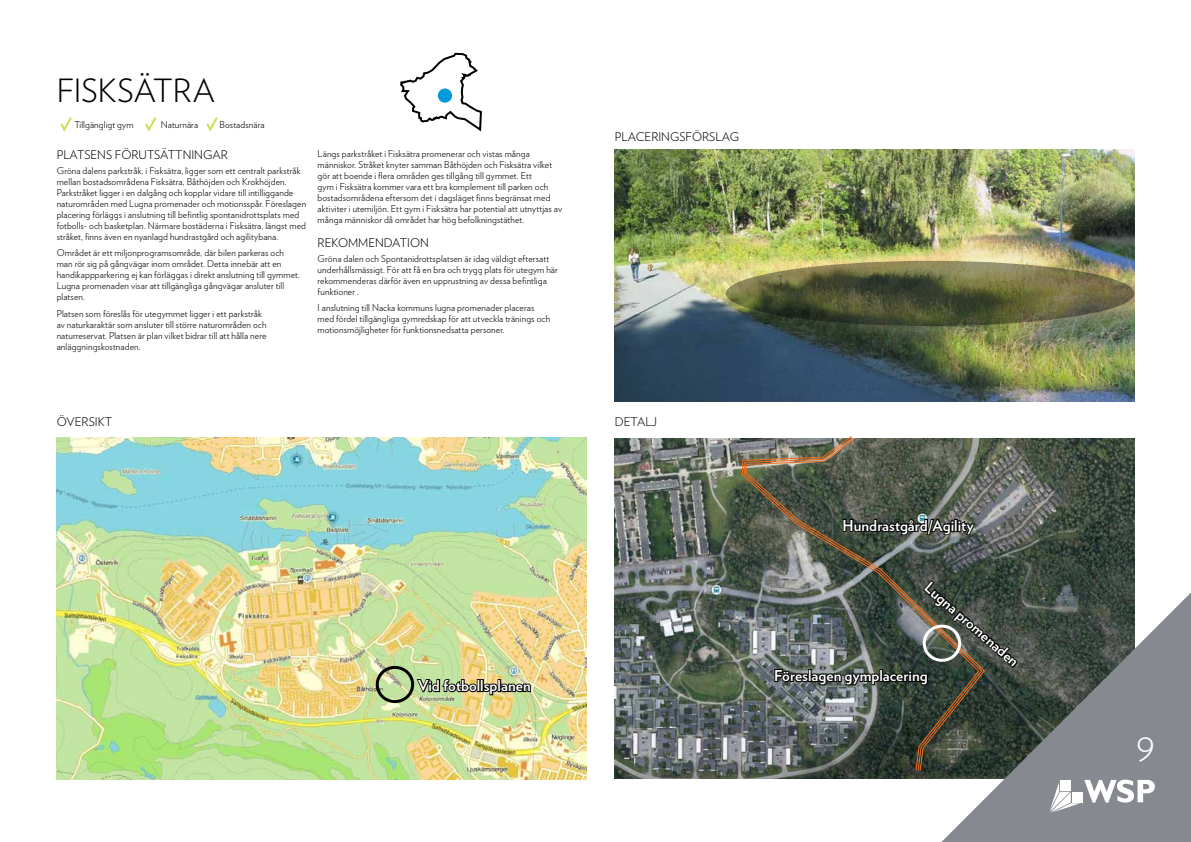
<style>
.page{position:relative;width:1191px;height:842px;background:#fff}
.page>*{position:absolute;margin:0;border:0;box-sizing:border-box;transform-origin:0 0}
.t1{font:300 32px "Verlag";color:#000}
.t2{font:300 32px "Verlag";color:#fff}
.t3{font:700 15px "Verlag";color:#fff}
.t4{font:300 12px "Verlag";color:#000}
.t5{font:300 9.5px/11px "Verlag";letter-spacing:.005em;color:#000}
</style>
<div class="page">
<img style="left:57px;top:437px;width:529px;height:343px">
<img style="left:615px;top:438px;width:519px;height:340px">
<svg style="left:918px;top:587px;width:273px;height:255px;background:#7a7e7f"></svg>
<svg style="left:1050px;top:780px;width:105px;height:32px"></svg>
<svg style="left:60px;top:117px;width:12px;height:15px"></svg>
<svg style="left:145px;top:117px;width:11px;height:15px"></svg>
<svg style="left:206px;top:117px;width:12px;height:15px"></svg>
<img style="left:615px;top:150px;width:519px;height:251px">
<svg style="left:726px;top:261px;width:408px;height:65px;background:#5d5e3c"></svg>
<div style="left:376px;top:666px;width:38px;height:37px;border:3px solid #000;border-radius:50%"></div>
<svg style="left:415px;top:677px;width:117px;height:19px;background:#767a55"></svg>
<svg style="left:400px;top:52px;width:82px;height:80px"></svg>
<div style="left:438px;top:88px;width:14px;height:15px;background:#009ada;border-radius:50%"></div>
<svg style="left:985px;top:579px;width:34px;height:107px;background:#38423a"></svg>
<img style="left:745px;top:438px;width:240px;height:334px">
<div style="left:922px;top:625px;width:39px;height:37px;border:3px solid #fff;border-radius:50%"></div>
<svg style="left:841px;top:517px;width:135px;height:19px;background:#2e332e"></svg>
<h1 class="t1" style="left:57px;top:67px;width:45px">FISKSÄTRA</h1>
<p class="t5" style="left:74px;top:119px;width:61px">Tillgängligt gym</p>
<p class="t5" style="left:161px;top:119px;width:39px">N aturnära</p>
<p class="t5" style="left:219px;top:119px;width:47px">Bostadsnära</p>
<p class="t4" style="left:57px;top:146px;width:173px">Platsens förutsättni ngar</p>
<p class="t5" style="left:57px;top:164px;width:251px">Gröna dalens parkstråk, i Fisksätra, ligger som ett centralt parkstråk mellan bostadsområdena Fisksätra, Båthöjden och Krokhöjden.<br>Parkstråket ligger i en dalgång och kopplar vidare till intilliggande naturområden med Lugna promenader och motionsspår. Föreslagen placering förläggs i anslutning till befintlig spontanidrottsplats med fotbolls- och basketplan. N ärmare bostäderna i Fisksätra, längst med stråket, finns även en nyanlagd hundrastgård och agilitybana.</p>
<p class="t5" style="left:57px;top:247px;width:245px">Området är ett miljonprogramsområde, där bilen parkeras och man rör sig på gångvägar inom området. Detta innebär att en handikappparkering ej kan förläggas i direkt anslutning till gymmet.<br>Lugna promenaden visar att tillgängliga gångvägar ansluter till platsen.</p>
<p class="t5" style="left:57px;top:307px;width:211px">Platsen som föreslås för utegymmet ligger i ett parkstråk av naturkaraktär som ansluter till större naturområden och naturreservat. Platsen är plan vilket bidrar till att hålla nere anläggningskostnaden.</p>
<p class="t5" style="left:317px;top:148px;width:246px">Längs parkstråket i Fisksätra promenerar och vistas många människor. Stråket knyter samman Båthöjden och Fisksätra vilket gör att boende i flera områden ges tillgång till gymmet. Ett<br>gym i Fisksätra kommer vara ett bra komplement till parken och bostadsområdena eftersom det i dagsläget finns begränsat med aktiviter i utemiljön. Ett gym i Fisksätra har potential att utnyttjas av många människor då området har hög befolkningstäthet.</p>
<p class="t4" style="left:317px;top:234px;width:113px">Rekommendation</p>
<p class="t5" style="left:317px;top:252px;width:242px">Gröna dalen och Spontanidrottsplatsen är idag väldigt eftersatt underhållsmässigt. För att få en bra och trygg plats för utegym här rekommenderas därför även en upprustning av dessa befintliga funktioner .</p>
<p class="t5" style="left:317px;top:302px;width:234px">I anslutning till Nacka kommuns lugna promenader placeras med fördel tillgängliga gymredskap för att utveckla tränings och motionsmöjligheter för funktionsnedsatta personer.</p>
<p class="t4" style="left:615px;top:128px;width:126px">Placeri ngsförslag</p>
<p class="t4" style="left:57px;top:413px;width:57px">Översi kt</p>
<p class="t4" style="left:615px;top:413px;width:44px">Detalj</p>
<h2 class="t3" style="left:418px;top:674px;width:114px">Vid fotbollsplanen</h2>
<h2 class="t3" style="left:842px;top:514px;width:133px">Hundrastgård/Agility</h2>
<h2 class="t3" style="left:934px;top:576px;width:121px;rotate:41deg">Lugna promenaden</h2>
<h2 class="t3" style="left:774px;top:664px;width:155px">Föreslagen gymplacering</h2>
<h1 class="t2" style="left:1136px;top:726px;width:20px">9</h1>
</div>
